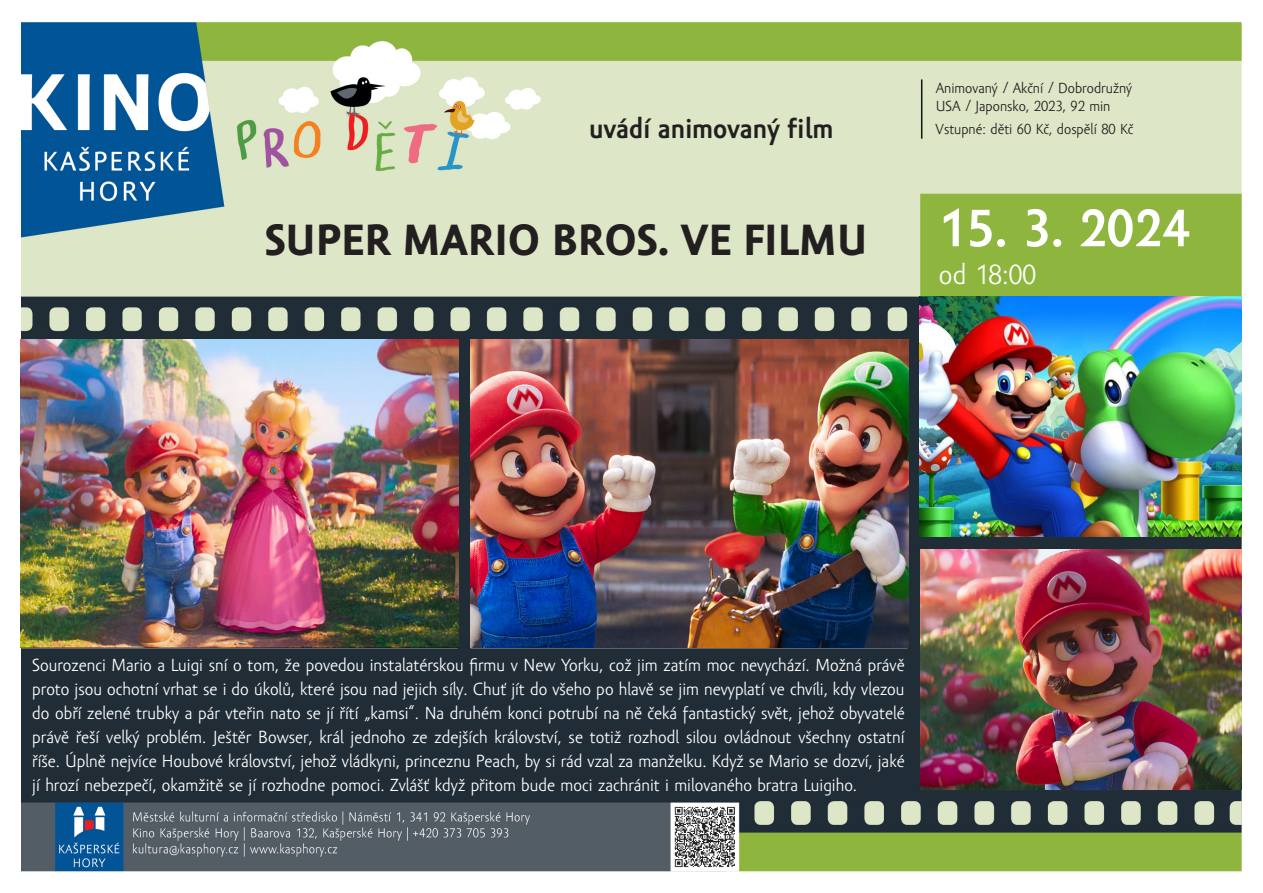
<style>
.page{position:relative;width:1263px;height:893px;background:#fff}
.page>*{position:absolute;margin:0;border:0;box-sizing:border-box;transform-origin:0 0}
.t1{font:700 54px "Amor Sans Pro";color:#fff}
.t2{font:700 45px "Amor Sans Text Pro";color:#231f20}
.t3{font:700 28.5px "Amor Sans Pro";color:#231f20}
.t4{font:28.5px "Amor Sans Pro";color:#fff}
.t5{font:18px/24px "Amor Sans Pro";color:#fff;text-align:justify}
.t6{font:15px "Amor Sans Pro";color:#231f20}
</style>
<div class="page">
<img style="left:21px;top:22px;width:1221px;height:850px">
<img style="left:21px;top:339px;width:438px;height:309px">
<img style="left:470px;top:339px;width:438px;height:309px">
<img style="left:920px;top:296px;width:322px;height:241px">
<img style="left:920px;top:549px;width:322px;height:240px">
<p class="t3" style="left:589px;top:112px;width:246px">uvádí animovaný film</p>
<p class="t2" style="left:265px;top:213px;width:604px">SUPER MARIO BROS. VE FILMU</p>
<p class="t6" style="left:936px;top:80px;width:198px">Animovaný / Akční / Dobrodružný</p>
<p class="t6" style="left:936px;top:98px;width:176px">USA / Japonsko, 2023, 92 min</p>
<p class="t6" style="left:935px;top:121px;width:199px">Vstupné: děti 60 Kč, dospělí 80 Kč</p>
<p class="t1" style="left:939px;top:197px;width:252px">15. 3. 2024</p>
<p class="t4" style="left:939px;top:258px;width:99px">od 18:00</p>
<p class="t5" style="left:32px;top:654px;width:874px">Sourozenci Mario a Luigi sní o tom, že povedou instalatérskou firmu v New Yorku, což jim zatím moc nevychází. Možná právě proto jsou ochotní vrhat se i do úkolů, které jsou nad jejich síly. Chuť jít do všeho po hlavě se jim nevyplatí ve chvíli, kdy vlezou do obří zelené trubky a pár vteřin nato se jí řítí „kamsi“. Na druhém konci potrubí na ně čeká fantastický svět, jehož obyvatelé právě řeší velký problém. Ještěr Bowser, král jednoho ze zdejších království, se totiž rozhodl silou ovládnout všechny ostatní říše. Úplně nejvíce Houbové království, jehož vládkyni, princeznu Peach, by si rád vzal za manželku. Když se Mario se dozví, jaké jí hrozí nebezpečí, okamžitě se jí rozhodne pomoci. Zvlášť když přitom bude moci zachránit i milovaného bratra Luigiho.</p>
</div>
